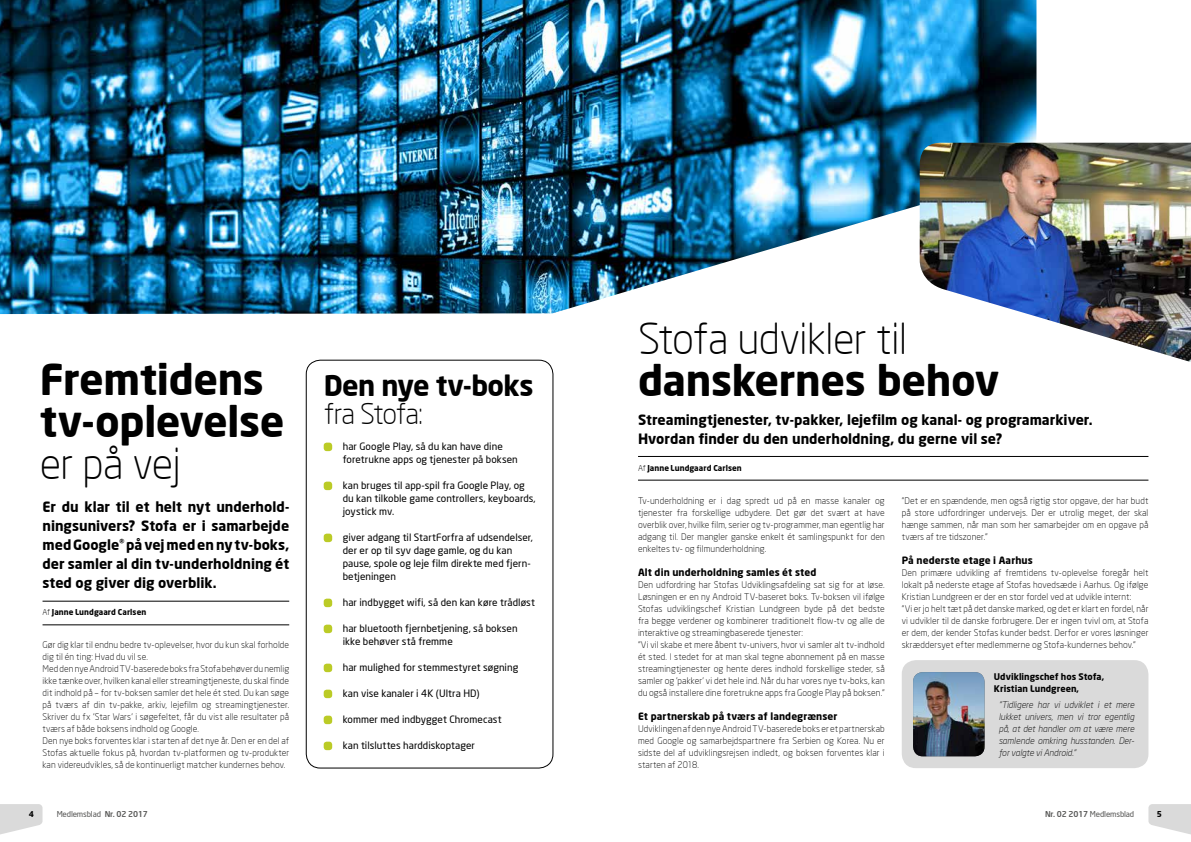
<style>
.page{position:relative;width:1191px;height:842px;background:#fff}
.page>*{position:absolute;margin:0;border:0;box-sizing:border-box;transform-origin:0 0}
.t1{font:700 42px/42px "Neo Sans";letter-spacing:-.01em;color:#000}
.t2{font:300 42px "Neo Sans";letter-spacing:-.015em;color:#000}
.t3{font:700 28.1px "Neo Sans";letter-spacing:-.025em;color:#000}
.t4{font:300 28.1px "Neo Sans";letter-spacing:-.04em;color:#000}
.t5{font:700 14px/19px "Neo Sans";color:#000;text-align:justify}
.t6{font:10px/13px "Neo Sans";letter-spacing:.005em;color:#000}
.t7{font:700 10px "Neo Sans";letter-spacing:.01em;color:#000}
.t8{font:300 9px/12px "Neo Sans";letter-spacing:.01em;color:#000}
.t9{font:italic 300 9px/12px "Neo Sans";color:#000;text-align:justify}
.t10{font:700 9px/12px "Neo Sans";letter-spacing:.005em;color:#000}
.t11{font:700 8px "Neo Sans";letter-spacing:.01em;color:#000}
.t12{font:8px "Neo Sans";letter-spacing:-.02em;color:#575756}
.s1{font-weight:300}
.s2{font-weight:500}
</style>
<div class="page">
<div style="left:306px;top:360px;width:247px;height:408px;border:1px solid #000;border-radius:14px"></div>
<hr style="left:43px;top:601px;width:246px;height:1px;background:#000">
<hr style="left:43px;top:625px;width:246px;height:1px;background:#000">
<div style="left:901px;top:660px;width:247px;height:108px;background:#dadada;border-radius:14px"></div>
<img style="left:913px;top:672px;width:71px;height:84px">
<hr style="left:638px;top:456px;width:510px;height:1px;background:#000">
<hr style="left:638px;top:480px;width:510px;height:1px;background:#000">
<div style="left:324px;top:443px;width:8px;height:8px;background:#bbcb26;border-radius:3px"></div>
<div style="left:324px;top:482px;width:8px;height:8px;background:#bbcb26;border-radius:3px"></div>
<div style="left:324px;top:534px;width:8px;height:8px;background:#bbcb26;border-radius:3px"></div>
<div style="left:324px;top:599px;width:8px;height:8px;background:#bbcb26;border-radius:3px"></div>
<div style="left:324px;top:625px;width:8px;height:8px;background:#bbcb26;border-radius:3px"></div>
<div style="left:324px;top:664px;width:8px;height:8px;background:#bbcb26;border-radius:3px"></div>
<div style="left:324px;top:690px;width:8px;height:8px;background:#bbcb26;border-radius:3px"></div>
<div style="left:324px;top:716px;width:8px;height:8px;background:#bbcb26;border-radius:3px"></div>
<div style="left:324px;top:742px;width:8px;height:8px;background:#bbcb26;border-radius:3px"></div>
<img style="left:0;top:0;width:1036px;height:314px">
<img style="left:919px;top:143px;width:272px;height:219px">
<svg style="left:1148px;top:804px;width:43px;height:31px"></svg>
<svg style="left:0;top:804px;width:43px;height:31px"></svg>
<h1 class="t1" style="left:40px;top:358px;width:246px">Fremtidens tv-oplevelse</h1>
<h1 class="t2" style="left:40px;top:439px;width:143px">er på vej</h1>
<h3 class="t5" style="left:43px;top:497px;width:248px">Er du klar til et helt nyt underhold&shy;ningsunivers? Stofa er i samarbejde med Google<sup>®</sup> på vej med en ny tv-boks, der samler al din tv-underholdning ét sted og giver dig overblik.</h3>
<p class="t11" style="left:43px;top:607px;width:105px"><span class="s1">Af</span> Janne Lundgaard Carlsen</p>
<p class="t8" style="left:43px;top:639px;width:248px">Gør dig klar til endnu bedre tv-oplevelser, hvor du kun skal forholde dig til én ting: Hvad du vil se.<br>Med den nye Android TV-baserede boks fra Stofa behøver du nemlig ikke tænke over, hvilken kanal eller streamingtjeneste, du skal finde dit indhold på – for tv-boksen samler det hele ét sted. Du kan søge på tværs af din tv-pakke, arkiv, lejefilm og streamingtjenester.<br>Skriver du fx ’Star Wars’ i søgefeltet, får du vist alle resultater på tværs af både boksens indhold og Google.<br>Den nye boks forventes klar i starten af det nye år. Den er en del af Stofas aktuelle fokus på, hvordan tv-platformen og tv-produkter kan videreudvikles, så de kontinuerligt matcher kundernes behov.</p>
<h2 class="t3" style="left:324px;top:368px;width:211px">Den nye tv-boks</h2>
<h2 class="t4" style="left:324px;top:397px;width:101px">fra Stofa:</h2>
<p class="t6" style="left:343px;top:440px;width:176px">har Google Play, så du kan have dine foretrukne apps og tjenester på boksen</p>
<p class="t6" style="left:343px;top:479px;width:194px">kan bruges til app-spil fra Google Play, og du kan tilkoble game controllers, keyboards, joystick mv.</p>
<p class="t6" style="left:343px;top:531px;width:192px">giver adgang til StartForfra af udsendelser, der er op til syv dage gamle, og du kan pause, spole og leje film direkte med fjern&shy;betjeningen</p>
<p class="t6" style="left:343px;top:596px;width:194px">har indbygget wifi, så den kan køre trådløst</p>
<p class="t6" style="left:343px;top:622px;width:176px">har bluetooth fjernbetjening, så boksen ikke behøver stå fremme</p>
<p class="t6" style="left:343px;top:661px;width:177px">har mulighed for stemmestyret søgning</p>
<p class="t6" style="left:343px;top:687px;width:138px">kan vise kanaler i 4K (Ultra HD)</p>
<p class="t6" style="left:343px;top:713px;width:160px">kommer med indbygget Chromecast</p>
<p class="t6" style="left:343px;top:739px;width:134px">kan tilsluttes harddiskoptager</p>
<h1 class="t2" style="left:638px;top:314px;width:271px">Stofa udvikler til</h1>
<h1 class="t1" style="left:638px;top:359px;width:363px">danskernes behov</h1>
<h3 class="t5" style="left:638px;top:410px;width:456px">Streamingtjenester, tv-pakker, lejefilm og kanal- og programarkiver.<br>Hvordan finder du den underholdning, du gerne vil se?</h3>
<p class="t11" style="left:638px;top:462px;width:105px"><span class="s1">Af</span> Janne Lundgaard Carlsen</p>
<p class="t8" style="left:638px;top:495px;width:248px;text-align:justify">Tv-underholdning er i dag spredt ud på en masse kanaler og tjenester fra forskellige udbydere. Det gør det svært at have overblik over, hvilke film, serier og tv-programmer, man egentlig har adgang til. Der mangler ganske enkelt ét samlingspunkt for den enkeltes tv- og filmunderholdning.</p>
<p class="t7" style="left:638px;top:566px;width:180px">Alt din underholdning samles ét sted</p>
<p class="t8" style="left:638px;top:579px;width:248px">Den udfordring har Stofas Udviklingsafdeling sat sig for at løse.<br>Løsningen er en ny Android TV-baseret boks. Tv-boksen vil ifølge Stofas udviklingschef Kristian Lundgreen byde på det bedste fra begge verdener og kombinerer traditionelt flow-tv og alle de interaktive og streamingbaserede tjenester:<br>"Vi vil skabe et mere åbent tv-univers, hvor vi samler alt tv-indhold ét sted. I stedet for at man skal tegne abonnement på en masse streamingtjenester og hente deres indhold forskellige steder, så samler og ’pakker’ vi det hele ind. Når du har vores nye tv-boks, kan du også installere dine foretrukne apps fra Google Play på boksen."</p>
<p class="t7" style="left:638px;top:710px;width:201px">Et partnerskab på tværs af landegrænser</p>
<p class="t8" style="left:638px;top:723px;width:248px;text-align:justify">Udviklingen af den nye Android TV-baserede boks er et partnerskab med Google og samarbejdspartnere fra Serbien og Korea. Nu er sidste del af udviklingsrejsen indledt, og boksen forventes klar i starten af 2018.</p>
<p class="t8" style="left:901px;top:495px;width:248px;text-align:justify">"Det er en spændende, men også rigtig stor opgave, der har budt på store udfordringer undervejs. Der er utrolig meget, der skal hænge sammen, når man som her samarbejder om en opgave på tværs af tre tidszoner."</p>
<p class="t7" style="left:901px;top:554px;width:133px">På nederste etage i Aarhus</p>
<p class="t8" style="left:901px;top:567px;width:248px">Den primære udvikling af fremtidens tv-oplevelse foregår helt lokalt på nederste etage af Stofas hovedsæde i Aarhus. Og ifølge Kristian Lundgreen er der en stor fordel ved at udvikle internt:<br>"Vi er jo helt tæt på det danske marked, og det er klart en fordel, når vi udvikler til de danske forbrugere. Der er ingen tvivl om, at Stofa er dem, der kender Stofas kunder bedst. Derfor er vores løsninger skræddersyet efter medlemmerne og Stofa-kundernes behov."</p>
<p class="t10" style="left:994px;top:670px;width:112px">Udviklingschef hos Stofa,<br>Kristian Lundgreen,</p>
<p class="t9" style="left:998px;top:699px;width:137px">"Tidligere har vi udviklet i et mere lukket univers, men vi tror egentlig på, at det handler om at være mere samlende omkring husstanden. Der&shy;for valgte vi Android."</p>
<p class="t11" style="left:29px;top:809px;width:7px">4</p>
<p class="t12" style="left:57px;top:809px;width:93px">Medlemsblad <span class="s2">Nr. 02 2017</span></p>
<p class="t12" style="left:1045px;top:809px;width:91px"><span class="s2">Nr. 02 2017</span> Medlemsblad</p>
<p class="t11" style="left:1157px;top:809px;width:7px">5</p>
</div>
